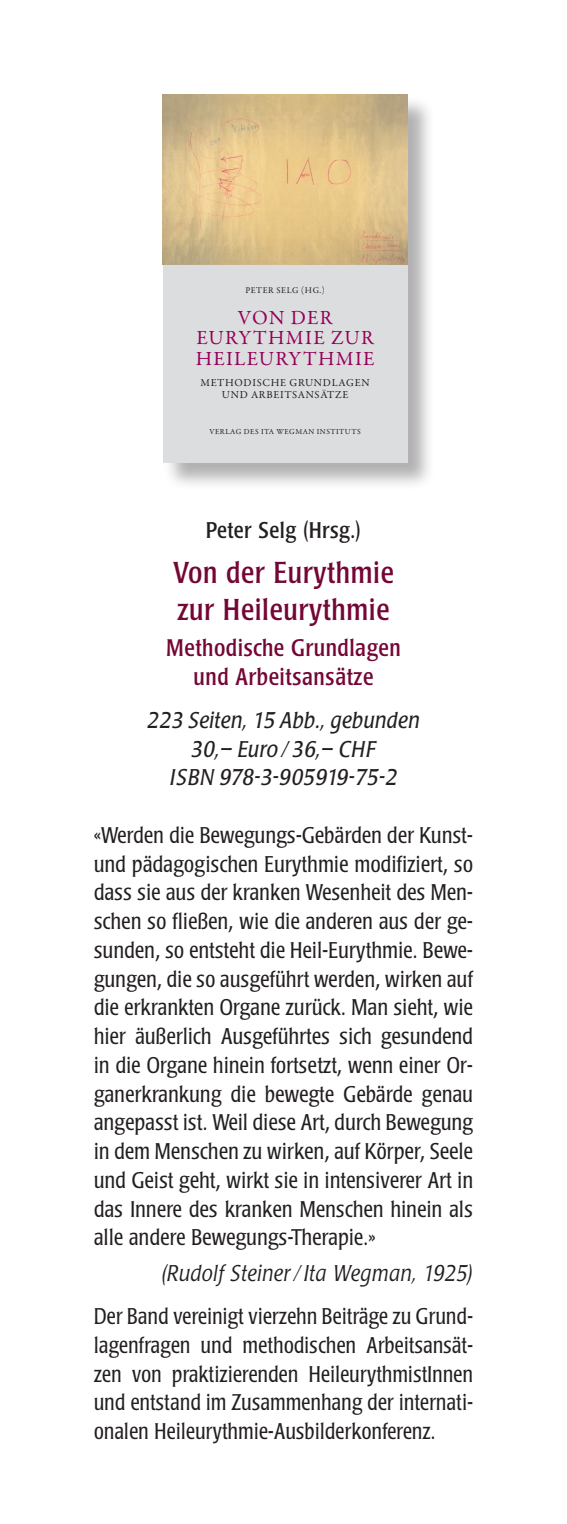
<style>
.page{position:relative;width:567px;height:1524px;background:#fff}
.page>*{position:absolute;margin:0;border:0;box-sizing:border-box;transform-origin:0 0}
.t1{font:condensed 30px/37.5px "Poppl Laudatio";letter-spacing:.02em;color:#740635}
.t2{font:condensed 23.75px/28.8px "Poppl Laudatio";letter-spacing:.02em;color:#740635;text-align:center}
.t3{font:300 condensed 22.5px/28.8px "Poppl Laudatio";letter-spacing:.02em;color:#231f20;text-align:justify}
.t4{font:italic 22.5px/28.8px "Poppl Laudatio";letter-spacing:.02em;color:#231f20;text-align:center;scale:.9 1}
.t5{font:italic 300 22.5px "Poppl Laudatio";letter-spacing:.02em;color:#231f20;scale:.9 1}
.t6{font:condensed 22.5px "Poppl Laudatio";letter-spacing:.02em;color:#231f20}
.t7{font:20.25px/20.8px "Garamond Premr Pro";letter-spacing:.065em;color:#950058;text-align:center}
.t8{font:10.75px/12.2px "Garamond Premr Pro";letter-spacing:.065em;color:#231f20;text-align:center}
.t9{font:8.75px "Garamond Premr Pro";letter-spacing:.06em;color:#231f20}
.t10{font:7.75px "Garamond Premr Pro";letter-spacing:.065em;color:#231f20}
</style>
<div class="page">
<div style="left:163px;top:95px;width:272px;height:395px;background:#231f20;opacity:.35"></div>
<div style="left:163px;top:94px;width:244px;height:369px;background:#dcdddf"></div>
<img style="left:163px;top:94px;width:244px;height:170px">
<p class="t9" style="left:246px;top:285px;width:81px">PETER SELG (HG.)</p>
<p class="t7" style="left:196px;top:307px;width:180px">VON DER<br>EURYTHMIE ZUR<br>HEILEURYTHMIE</p>
<p class="t8" style="left:201px;top:376px;width:171px">METHODISCHE GRUNDLAGEN<br>UND ARBEITSANSÄTZE</p>
<p class="t10" style="left:210px;top:427px;width:153px">VERLAG DES ITA WEGMAN INSTITUTS</p>
<p class="t6" style="left:206px;top:518px;width:157px">Peter Selg (Hrsg.)</p>
<h1 class="t1" style="left:173px;top:554px;width:222px">Von der Eurythmie zur Heileurythmie</h1>
<p class="t2" style="left:166px;top:634px;width:236px">Methodische Grundlagen und Arbeitsansätze</p>
<p class="t4" style="left:147px;top:706px;width:304px">223 Seiten, 15 Abb., gebunden<br>30,– Euro / 36,– CHF<br>ISBN 978-3-905919-75-2</p>
<p class="t3" style="left:94px;top:821px;width:380px">«Werden die Bewegungs-Gebärden der Kunst&shy;und pädagogischen Eurythmie modifiziert, so dass sie aus der kranken Wesenheit des Men&shy;schen so fließen, wie die anderen aus der ge&shy;sunden, so entsteht die Heil-Eurythmie. Bewe&shy;gungen, die so ausgeführt werden, wirken auf die erkrankten Organe zurück. Man sieht, wie hier äußerlich Ausgeführtes sich gesundend in die Organe hinein fortsetzt, wenn einer Or&shy;ganerkrankung die bewegte Gebärde genau angepasst ist. Weil diese Art, durch Bewegung in dem Menschen zu wirken, auf Körper, Seele und Geist geht, wirkt sie in intensiverer Art in das Innere des kranken Menschen hinein als alle andere Bewegungs-Therapie.»</p>
<p class="t5" style="left:162px;top:1260px;width:347px">(Rudolf Steiner/Ita Wegman, 1925)</p>
<p class="t3" style="left:94px;top:1302px;width:380px">Der Band vereinigt vierzehn Beiträge zu Grund&shy;lagenfragen und methodischen Arbeitsansät&shy;zen von praktizierenden HeileurythmistInnen und entstand im Zusammenhang der internati&shy;onalen Heileurythmie-Ausbilderkonferenz.</p>
</div>
